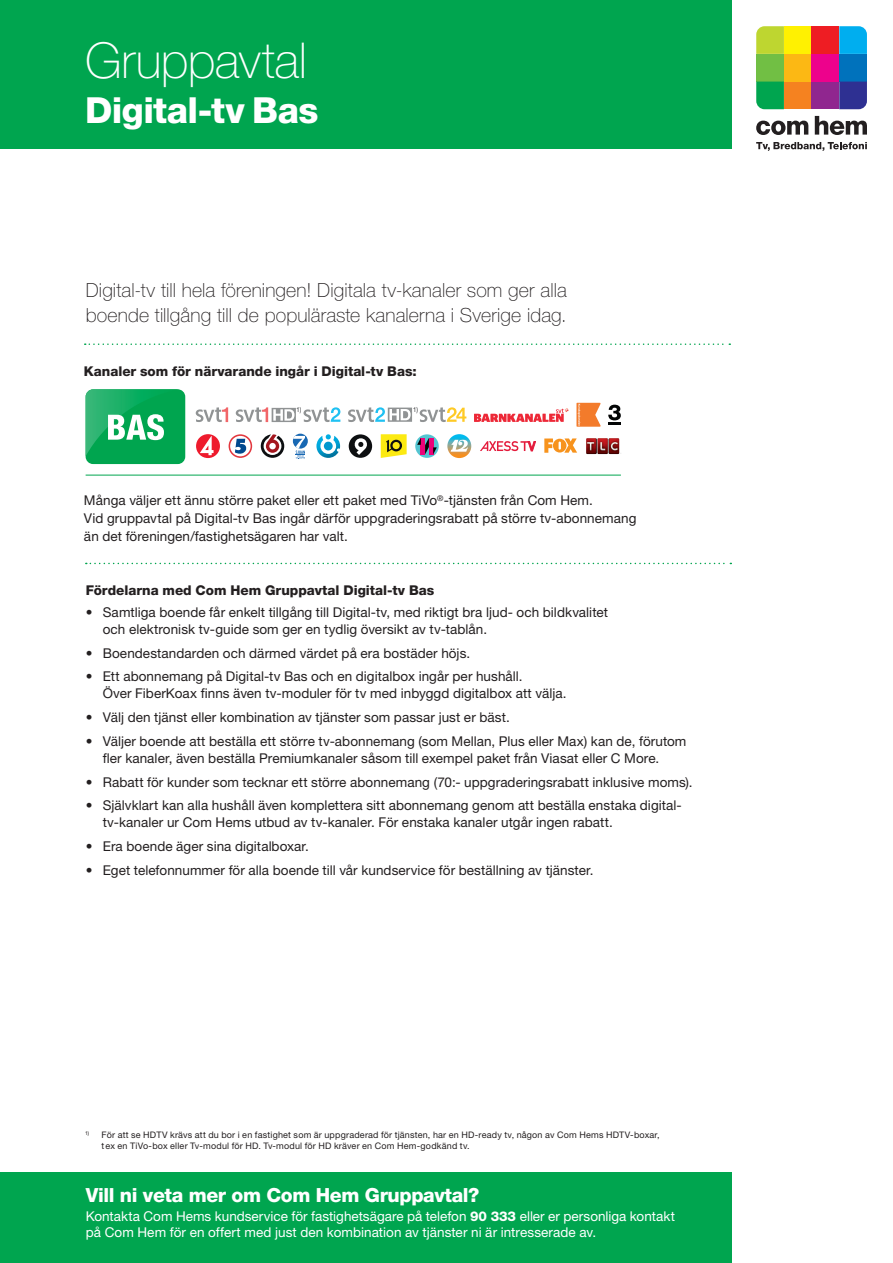
<style>
.page{position:relative;width:893px;height:1263px;background:#fff}
.page>*{position:absolute;margin:0;border:0;box-sizing:border-box;transform-origin:0 0}
.t1{font:100 49.5px "Helvetica Neue LT Std";letter-spacing:-.01em;color:#fff}
.t2{font:800 36px "Helvetica Neue LT Std";letter-spacing:-.015em;color:#fff}
.t3{font:100 19.5px/25.5px "Helvetica Neue LT Std";letter-spacing:.005em;color:#231f20}
.t4{font:800 19.5px "Helvetica Neue LT Std";letter-spacing:-.02em;color:#fff}
.t5{font:13.5px/17.2px "Helvetica Neue LT Std";letter-spacing:.005em;color:#231f20}
.t6{font:13.5px/16.5px "Helvetica Neue LT Std";color:#fff}
.t7{font:800 13.5px "Helvetica Neue LT Std";color:#231f20}
.t8{font:9px/10.5px "Helvetica Neue LT Std";letter-spacing:.025em;color:#231f20}
.t9{font:300 6.9px "Helvetica Neue LT Std";color:#0d0f11}
.s1{font-weight:800}
</style>
<div class="page">
<div style="left:0;top:0;width:731px;height:149px;background:#00a54f"></div>
<div style="left:756px;top:54px;width:28px;height:28px;background:#71bf44"></div>
<div style="left:784px;top:82px;width:28px;height:27px;background:#f58220"></div>
<div style="left:784px;top:54px;width:28px;height:28px;background:#fcb814"></div>
<div style="left:784px;top:26px;width:28px;height:28px;background:#fff101"></div>
<div style="left:812px;top:82px;width:27px;height:27px;background:#90268f"></div>
<div style="left:812px;top:54px;width:27px;height:28px;background:#ed028c"></div>
<div style="left:812px;top:26px;width:27px;height:28px;background:#ee1d23"></div>
<div style="left:839px;top:54px;width:28px;height:28px;background:#0072bc"></div>
<svg style="left:839px;top:26px;width:28px;height:28px"></svg>
<svg style="left:839px;top:82px;width:28px;height:27px"></svg>
<svg style="left:756px;top:26px;width:28px;height:28px"></svg>
<svg style="left:756px;top:82px;width:28px;height:27px"></svg>
<svg style="left:756px;top:121px;width:52px;height:14px"></svg>
<svg style="left:815px;top:116px;width:52px;height:19px"></svg>
<svg style="left:756px;top:142px;width:111px;height:9px"></svg>
<div style="left:0;top:1172px;width:731px;height:91px;background:#00a54f"></div>
<svg style="left:86px;top:563px;width:645px;height:1px"></svg>
<svg style="left:85px;top:343px;width:645px;height:2px"></svg>
<div style="left:86px;top:389px;width:99px;height:75px;background:#00a54f;border-radius:7px"></div>
<img style="left:86px;top:389px;width:93px;height:66px">
<svg style="left:108px;top:414px;width:56px;height:26px"></svg>
<hr style="left:86px;top:475px;width:535px;height:1px;background:#00a54f">
<svg style="left:474px;top:408px;width:95px;height:14px"></svg>
<svg style="left:196px;top:407px;width:32px;height:15px"></svg>
<svg style="left:236px;top:407px;width:60px;height:15px"></svg>
<svg style="left:420px;top:407px;width:46px;height:15px"></svg>
<svg style="left:303px;top:407px;width:37px;height:15px"></svg>
<svg style="left:348px;top:407px;width:64px;height:15px"></svg>
<svg style="left:381px;top:434px;width:26px;height:24px"></svg>
<svg style="left:229px;top:434px;width:23px;height:24px"></svg>
<svg style="left:230px;top:436px;width:21px;height:20px"></svg>
<svg style="left:235px;top:439px;width:11px;height:15px"></svg>
<svg style="left:261px;top:434px;width:23px;height:24px"></svg>
<svg style="left:316px;top:434px;width:24px;height:24px"></svg>
<svg style="left:293px;top:434px;width:15px;height:15px"></svg>
<svg style="left:293px;top:436px;width:12px;height:23px"></svg>
<svg style="left:608px;top:405px;width:13px;height:20px"></svg>
<div style="left:196px;top:434px;width:24px;height:24px;background:#ee1b2d;border-radius:50%"></div>
<svg style="left:200px;top:436px;width:14px;height:19px"></svg>
<div style="left:576px;top:403px;width:25px;height:24px;background:#f37b2b"></div>
<svg style="left:578px;top:404px;width:2px;height:22px"></svg>
<svg style="left:415px;top:434px;width:24px;height:24px"></svg>
<svg style="left:417px;top:438px;width:20px;height:16px"></svg>
<svg style="left:447px;top:434px;width:24px;height:24px"></svg>
<svg style="left:451px;top:440px;width:17px;height:12px"></svg>
<div style="left:349px;top:434px;width:23px;height:24px;background:#0d0f11;border-radius:50%"></div>
<svg style="left:354px;top:438px;width:13px;height:17px"></svg>
<svg style="left:480px;top:441px;width:56px;height:10px"></svg>
<svg style="left:586px;top:438px;width:35px;height:16px"></svg>
<svg style="left:544px;top:438px;width:33px;height:15px"></svg>
<h1 class="t1" style="left:85px;top:32px;width:224px">Gruppavtal</h1>
<h2 class="t2" style="left:85px;top:89px;width:235px">Digital-tv Bas</h2>
<h3 class="t3" style="left:86px;top:277px;width:482px">Digital-tv till hela föreningen! Digitala tv-kanaler som ger alla boende tillgång till de populäraste kanalerna i Sverige idag.</h3>
<p class="t7" style="left:84px;top:363px;width:334px">Kanaler som för närvarande ingår i Digital-tv Bas:</p>
<p class="t9" style="left:296px;top:406px;width:7px">1)</p>
<p class="t9" style="left:413px;top:406px;width:7px">1)</p>
<p class="t5" style="left:84px;top:491px;width:554px;line-height:18px">Många väljer ett ännu större paket eller ett paket med TiVo<sup>®</sup>-tjänsten från Com Hem.<br>Vid gruppavtal på Digital-tv Bas ingår därför uppgraderingsrabatt på större tv-abonnemang än det föreningen/fastighetsägaren har valt.</p>
<p class="t7" style="left:86px;top:582px;width:350px">Fördelarna med Com Hem Gruppavtal Digital-tv Bas</p>
<p class="t5" style="left:103px;top:603px;width:507px;text-indent:-17px">• Samtliga boende får enkelt tillgång till Digital-tv, med riktigt bra ljud- och bildkvalitet och elektronisk tv-guide som ger en tydlig översikt av tv-tablån.</p>
<p class="t5" style="left:86px;top:644px;width:386px">• Boendestandarden och därmed värdet på era bostäder höjs.</p>
<p class="t5" style="left:103px;top:667px;width:465px;text-indent:-17px">• Ett abonnemang på Digital-tv Bas och en digitalbox ingår per hushåll.<br>Över FiberKoax finns även tv-moduler för tv med inbyggd digitalbox att välja.</p>
<p class="t5" style="left:86px;top:708px;width:425px">• Välj den tjänst eller kombination av tjänster som passar just er bäst.</p>
<p class="t5" style="left:103px;top:732px;width:585px;text-indent:-17px">• Väljer boende att beställa ett större tv-abonnemang (som Mellan, Plus eller Max) kan de, förutom fler kanaler, även beställa Premiumkanaler såsom till exempel paket från Viasat eller C More.</p>
<p class="t5" style="left:86px;top:773px;width:608px">• Rabatt för kunder som tecknar ett större abonnemang (70:- uppgraderingsrabatt inklusive moms).</p>
<p class="t5" style="left:103px;top:796px;width:580px;text-indent:-17px">• Självklart kan alla hushåll även komplettera sitt abonnemang genom att beställa enstaka digital&shy;tv-kanaler ur Com Hems utbud av tv-kanaler. För enstaka kanaler utgår ingen rabatt.</p>
<p class="t5" style="left:86px;top:837px;width:225px">• Era boende äger sina digitalboxar.</p>
<p class="t5" style="left:86px;top:861px;width:509px">• Eget telefonnummer för alla boende till vår kundservice för beställning av tjänster.</p>
<p class="t8" style="left:102px;top:1130px;width:560px;text-indent:-16px"><sup>1)</sup> För att se HDTV krävs att du bor i en fastighet som är uppgraderad för tjänsten, har en HD-ready tv, någon av Com Hems HDTV-boxar, t ex en TiVo-box eller Tv-modul för HD. Tv-modul för HD kräver en Com Hem-godkänd tv.</p>
<h3 class="t4" style="left:86px;top:1184px;width:395px">Vill ni veta mer om Com Hem Gruppavtal?</h3>
<p class="t6" style="left:86px;top:1208px;width:591px">Kontakta Com Hems kundservice för fastighetsägare på telefon <span class="s1">90 333</span> eller er personliga kontakt på Com Hem för en offert med just den kombination av tjänster ni är intresserade av.</p>
</div>
